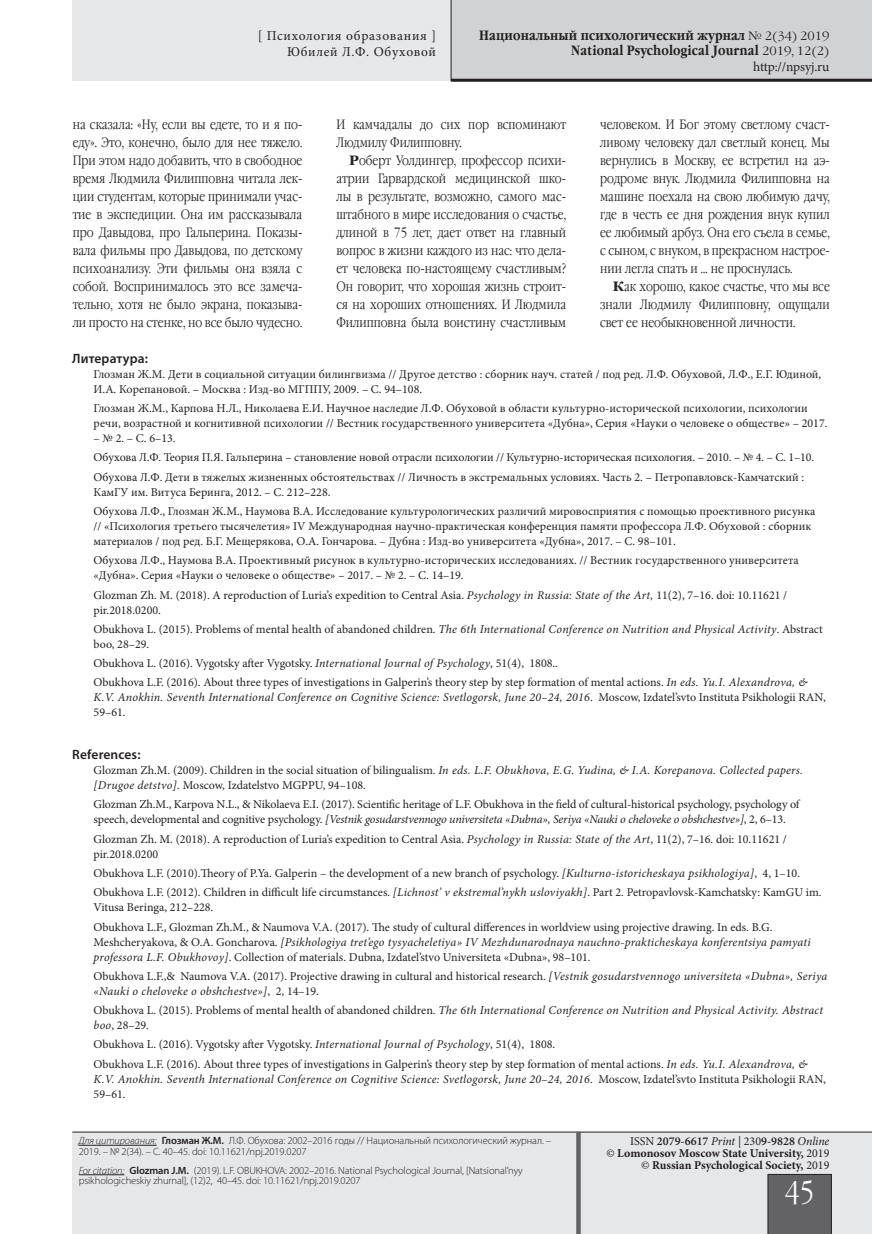
<style>
.page{position:relative;width:872px;height:1234px;background:#fff}
.page>*{position:absolute;margin:0;border:0;box-sizing:border-box;transform-origin:0 0}
.t1{font:30px "Garamond Narrow C";color:#fff}
.Main_text{font:13.5px/18px "Garamond Narrow C";color:#231f20;text-align:justify}
.t2{font:700 13.5px/15px "Garamond Narrow C";letter-spacing:.01em;color:#231f20;text-align:right}
.t3{font:13.5px/16.2px "Minion Pro";letter-spacing:.05em;color:#231f20;text-align:right}
.SubHeader___2nd_leve{font:600 13.5px "Myriad Pro";letter-spacing:.01em;color:#231f20}
.t4{font:13.5px "Minion Pro";letter-spacing:-.015em;color:#231f20}
.Reference{font:12px/15px "Minion Pro";color:#231f20}
.Reference-2{font:italic 12px/15px "Minion Pro";letter-spacing:.015em;color:#231f20}
.t5{font:700 12px/12px "Minion Pro";color:#231f20;text-align:right}
.t6{font:300 10.5px/10.5px "Myriad Pro";letter-spacing:-.01em;color:#231f20}
.s1{font-family:"Garamond C";font-weight:400;font-size:12px}
.s2{font-family:"Garamond C";font-weight:700}
.s3{font-style:italic}
.s4{font-style:normal}
.s5{font-weight:600}
.s6{font-weight:400}
.s7{font-weight:400;font-style:italic}
</style>
<div class="page">
<div style="left:72px;top:0;width:800px;height:81px;background:#e6e7e9"></div>
<div style="left:451px;top:0;width:421px;height:81px;background:#d1d2d4"></div>
<div style="left:72px;top:1132px;width:800px;height:101px;background:#e6e7e9"></div>
<hr style="left:72px;top:1131px;width:800px;height:1px;background:#231f20">
<div style="left:767px;top:1173px;width:64px;height:60px;background:#636366"></div>
<hr style="left:451px;top:79px;width:421px;height:3px;background:#231f20">
<div style="left:576px;top:1131px;width:5px;height:102px;background:#636366"></div>
<hr style="left:451px;top:0;width:1px;height:81px;background:#231f20">
<hr style="left:79px;top:1144px;width:78px;height:1px;background:#231f20">
<hr style="left:79px;top:1174px;width:45px;height:1px;background:#231f20">
<p class="t3" style="left:258px;top:27px;width:180px">[ Психология образования ]<br>Юбилей Л.Ф. Обуховой</p>
<p class="t2" style="left:479px;top:28px;width:352px">Национальный психологический журнал <span class="s1">№ 2(34) 2019<br></span>National Psychological Journal <span class="s1">2019, 12(2)</span></p>
<p class="t4" style="left:753px;top:57px;width:78px">http://npsyj.ru</p>
<p class="Main_text" style="left:73px;top:115px;width:231px">на сказала: «Ну, если вы едете, то и я по&shy;еду». Это, конечно, было для нее тяжело.<br>При этом надо добавить, что в свободное время Людмила Филипповна читала лек&shy;ции студентам, которые принимали учас&shy;тие в экспедиции. Она им рассказывала про Давыдова, про Гальперина. Показы&shy;вала фильмы про Давыдова, по детскому психоанализу. Эти фильмы она взяла с собой. Воспринималось это все замеча&shy;тельно, хотя не было экрана, показыва&shy;ли просто на стенке, но все было чудесно.</p>
<p class="Main_text" style="left:336px;top:115px;width:231px">И камчадалы до сих пор вспоминают<br>Людмилу Филипповну.</p>
<p class="Main_text" style="left:336px;top:151px;width:231px;text-indent:13px"><span class="s2">Р</span>оберт Уолдингер, профессор психи&shy;атрии Гарвардской медицинской шко&shy;лы в результате, возможно, самого мас&shy;штабного в мире исследования о счастье, длиной в 75 лет, дает ответ на главный вопрос в жизни каждого из нас: что дела&shy;ет человека по-настоящему счастливым?<br>Он говорит, что хорошая жизнь строит&shy;ся на хороших отношениях. И Людмила Филипповна была воистину счастливым</p>
<p class="Main_text" style="left:600px;top:115px;width:231px">человеком. И Бог этому светлому счаст&shy;ливому человеку дал светлый конец. Мы вернулись в Москву, ее встретил на аэ&shy;родроме внук. Людмила Филипповна на машине поехала на свою любимую дачу, где в честь ее дня рождения внук купил ее любимый арбуз. Она его съела в семье, с сыном, с внуком, в прекрасном настрое&shy;нии легла спать и ... не проснулась.</p>
<p class="Main_text" style="left:600px;top:277px;width:231px;text-indent:13px"><span class="s2">К</span>ак хорошо, какое счастье, что мы все знали Людмилу Филипповну, ощущали свет ее необыкновенной личности.</p>
<p class="SubHeader___2nd_leve" style="left:72px;top:349px;width:77px">Литература:</p>
<p class="Reference" style="left:94px;top:366px;width:729px">Глозман Ж.М. Дети в социальной ситуации билингвизма // Другое детство : сборник науч. статей / под ред. Л.Ф. Обуховой, Л.Ф., Е.Г. Юдиной,<br>И.А. Корепановой. – Москва : Изд-во МГППУ, 2009. – С. 94–108.</p>
<p class="Reference" style="left:94px;top:401px;width:735px">Глозман Ж.М., Карпова Н.Л., Николаева Е.И. Научное наследие Л.Ф. Обуховой в области культурно-исторической психологии, психологии речи, возрастной и когнитивной психологии // Вестник государственного университета «Дубна», Серия «Науки о человеке о обществе» – 2017.</p>
<p class="Reference" style="left:94px;top:431px;width:84px">– № 2. – С. 6–13.</p>
<p class="Reference" style="left:94px;top:450px;width:722px">Обухова Л.Ф. Теория П.Я. Гальперина – становление новой отрасли психологии // Культурно-историческая психология. – 2010. – № 4. – С. 1–10.</p>
<p class="Reference" style="left:94px;top:469px;width:712px">Обухова Л.Ф. Дети в тяжелых жизненных обстоятельствах // Личность в экстремальных условиях. Часть 2. – Петропавловск-Камчатский :<br>КамГУ им. Витуса Беринга, 2012. – С. 212–228.</p>
<p class="Reference" style="left:94px;top:503px;width:723px">Обухова Л.Ф., Глозман Ж.М., Наумова В.А. Исследование культурологических различий мировосприятия с помощью проективного рисунка // «Психология третьего тысячелетия» IV Международная научно-практическая конференция памяти профессора Л.Ф. Обуховой : сборник материалов / под ред. Б.Г. Мещерякова, О.А. Гончарова. – Дубна : Изд-во университета «Дубна», 2017. – С. 98–101.</p>
<p class="Reference" style="left:94px;top:553px;width:707px">Обухова Л.Ф., Наумова В.А. Проективный рисунок в культурно-исторических исследованиях. // Вестник государственного университета «Дубна». Серия «Науки о человеке о обществе» – 2017. – № 2. – С. 14–19.</p>
<p class="Reference" style="left:94px;top:587px;width:695px">Glozman Zh. M. (2018). A reproduction of Luria’s expedition to Central Asia. <span class="s3">Psychology in Russia: State of the Art,</span> 11(2), 7–16. doi: 10.11621 / pir.2018.0200.</p>
<p class="Reference" style="left:94px;top:621px;width:730px">Obukhova L. (2015). Problems of mental health of abandoned children. <span class="s3">The 6th International Conference on Nutrition and Physical Activity</span>. Abstract boo, 28–29.</p>
<p class="Reference" style="left:94px;top:655px;width:466px">Obukhova L. (2016). Vygotsky after Vygotsky. <span class="s3">International Journal of Psychology</span>, 51(4), 1808..</p>
<p class="Reference" style="left:94px;top:675px;width:734px">Obukhova L.F. (2016). About three types of investigations in Galperin’s theory step by step formation of mental actions. <span class="s3">In eds. Yu.I. Alexandrova, &amp;<br>K.V. Anokhin. Seventh International Conference on Cognitive Science: Svetlogorsk, June 20–24, 2016</span>. Moscow, Izdatel’svto Instituta Psikhologii RAN,<br>59–61.</p>
<p class="SubHeader___2nd_leve" style="left:72px;top:745px;width:70px">References:</p>
<p class="Reference" style="left:94px;top:762px;width:711px">Glozman Zh.M. (2009). Children in the social situation of bilingualism. <span class="s3">In eds. L.F. Obukhova, E.G. Yudina, &amp; I.A. Korepanova. Collected papers. [Drugoe detstvo].</span> Moscow, Izdatelstvo MGPPU, 94–108.</p>
<p class="Reference" style="left:94px;top:797px;width:707px">Glozman Zh.M., Karpova N.L., &amp; Nikolaeva E.I. (2017). Scientific heritage of L.F. Obukhova in the field of cultural-historical psychology, psychology of speech, developmental and cognitive psychology. <span class="s3">[Vestnik gosudarstvennogo universiteta «Dubna», Seriya «Nauki o cheloveke o obshchestve»]</span>, 2, 6–13.</p>
<p class="Reference" style="left:94px;top:831px;width:695px">Glozman Zh. M. (2018). A reproduction of Luria’s expedition to Central Asia. <span class="s3">Psychology in Russia: State of the Art</span>, 11(2), 7–16. doi: 10.11621 / pir.2018.0200</p>
<p class="Reference" style="left:94px;top:865px;width:708px">Obukhova L.F. (2010).Theory of P.Ya. Galperin – the development of a new branch of psychology. <span class="s3">[Kulturno-istoricheskaya psikhologiya]</span>, 4, 1–10.</p>
<p class="Reference" style="left:94px;top:884px;width:729px">Obukhova L.F. (2012). Children in difficult life circumstances. <span class="s3">[Lichnost’ v ekstremal’nykh usloviyakh]</span>. Part 2. Petropavlovsk-Kamchatsky: KamGU im.<br>Vitusa Beringa, 212–228.</p>
<p class="Reference" style="left:94px;top:919px;width:718px">Obukhova L.F., Glozman Zh.M., &amp; Naumova V.A. (2017). The study of cultural differences in worldview using projective drawing. In eds. B.G.<br>Meshcheryakova, &amp; O.A. Goncharova. <span class="s3">[Psikhologiya tret’ego tysyacheletiya» IV Mezhdunarodnaya nauchno-prakticheskaya konferentsiya pamyati professora L.F. Obukhovoy]</span>. Collection of materials. Dubna, Izdatel’stvo Universiteta «Dubna», 98–101.</p>
<p class="Reference" style="left:94px;top:968px;width:735px">Obukhova L.F.,&amp; Naumova V.A. (2017). Projective drawing in cultural and historical research. <span class="s3">[Vestnik gosudarstvennogo universiteta «Dubna», Seriya «Nauki o cheloveke o obshchestve»]</span>, 2, 14–19.</p>
<p class="Reference-2" style="left:94px;top:1002px;width:731px"><span class="s4">Obukhova L. (2015). Problems of mental health of abandoned children.</span> The 6th International Conference on Nutrition and Physical Activity. Abstract boo<span class="s4">, 28–29.</span></p>
<p class="Reference" style="left:94px;top:1036px;width:463px">Obukhova L. (2016). Vygotsky after Vygotsky. <span class="s3">International Journal of Psychology</span>, 51(4), 1808.</p>
<p class="Reference" style="left:94px;top:1056px;width:734px">Obukhova L.F. (2016). About three types of investigations in Galperin’s theory step by step formation of mental actions. <span class="s3">In eds. Yu.I. Alexandrova, &amp;<br>K.V. Anokhin. Seventh International Conference on Cognitive Science: Svetlogorsk, June 20–24, 2016</span>. Moscow, Izdatel’svto Instituta Psikhologii RAN,<br>59–61.</p>
<p class="t6" style="left:79px;top:1134px;width:474px"><span class="s3">Для цитирования:</span> <span class="s5">Глозман Ж.М.</span> Л.Ф. Обухова: 2002–2016 годы // Национальный психологический журнал. –<br>2019. – № 2(34). – С. 40–45. doi: 10.11621/npj.2019.0207</p>
<p class="t6" style="left:79px;top:1164px;width:446px"><span class="s3">For citation:</span> <span class="s5">Glozman J.M.</span> (2019). L.F. OBUKHOVA: 2002–2016. National Psychological Journal, [Natsional’nyy psikhologicheskiy zhurnal], (12)2, 40–45. doi: 10.11621/npj.2019.0207</p>
<p class="t5" style="left:606px;top:1134px;width:225px"><span class="s6">ISSN</span> <span class="s5">2079-6617</span> <span class="s7">Print</span> <span class="s6">| 230</span><span class="s5">9-9828</span> <span class="s7">Online<br>©</span> Lomonosov Moscow State University, <span class="s6">2019 ©</span> Russian Psychological Society, <span class="s6">2019</span></p>
<h1 class="t1" style="left:785px;top:1175px;width:31px">45</h1>
</div>
